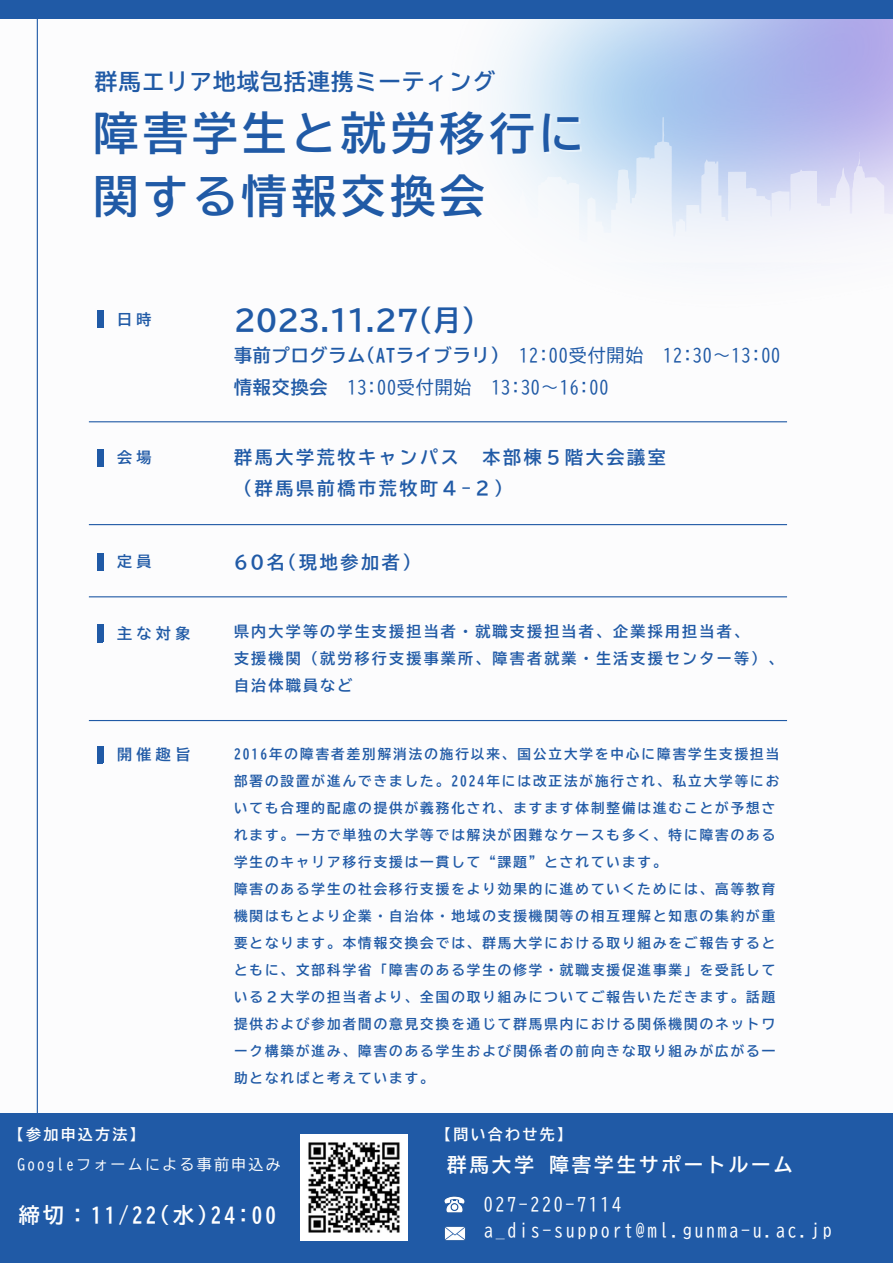
<style>
.page{position:relative;width:893px;height:1264px;background:#fff}
.page>*{position:absolute;margin:0;border:0;box-sizing:border-box;transform-origin:0 0}
.t1{font:700 45px "BIZUD Gothic";letter-spacing:.1em;color:#205aa6}
.t2{font:700 28.5px "BIZUDP Gothic";color:#205aa6}
.t3{font:700 22.5px "BIZUD Gothic";letter-spacing:.05em;color:#205aa6}
.t4{font:700 21px "BIZUD Gothic";letter-spacing:.15em;color:#fff}
.t5{font:700 19.5px "BIZUD Gothic";letter-spacing:.15em;color:#fff}
.t6{font:18px "BIZUD Gothic";letter-spacing:.05em;color:#205aa6}
.t7{font:18px "BIZUD Gothic";letter-spacing:.15em;color:#fff}
.t8{font:700 18px "BIZUD Gothic";letter-spacing:.15em;color:#205aa6}
.t9{font:700 18px "BIZUDP Gothic";letter-spacing:.15em;color:#205aa6}
.t10{font:700 15px/27px "BIZUD Gothic";letter-spacing:.15em;color:#205aa6}
.t11{font:15px "BIZUD Gothic";letter-spacing:.15em;color:#fff}
.t12{font:700 15px "BIZUD Gothic";letter-spacing:.15em;color:#fff}
.t13{font:700 13.5px/27px "BIZUD Gothic";letter-spacing:.15em;color:#205aa6}
.s1{font-weight:700}
</style>
<div class="page">
<svg style="left:98px;top:311px;width:5px;height:17px"></svg>
<svg style="left:98px;top:449px;width:5px;height:17px"></svg>
<svg style="left:98px;top:746px;width:5px;height:17px"></svg>
<svg style="left:450px;top:117px;width:442px;height:145px"></svg>
<hr style="left:89px;top:421px;width:698px;height:1px;background:#205aa6">
<hr style="left:37px;top:0;width:1px;height:1262px;background:#205aa6">
<div style="left:0;top:1113px;width:892px;height:149px;background:#205aa6"></div>
<div style="left:0;top:0;width:892px;height:19px;background:#205aa6"></div>
<hr style="left:89px;top:524px;width:698px;height:1px;background:#205aa6">
<div style="left:98px;top:553px;width:5px;height:18px;background:#205aa6"></div>
<hr style="left:89px;top:596px;width:698px;height:1px;background:#205aa6">
<svg style="left:98px;top:625px;width:5px;height:17px"></svg>
<hr style="left:89px;top:720px;width:698px;height:1px;background:#205aa6">
<img style="left:301px;top:1134px;width:106px;height:106px">
<img style="left:444px;top:1196px;width:21px;height:17px">
<img style="left:444px;top:1226px;width:22px;height:15px">
<p class="t3" style="left:95px;top:70px;width:402px">群馬エリア地域包括連携ミーティング</p>
<p class="t1" style="left:93px;top:110px;width:492px">障害学生と就労移行に</p>
<p class="t1" style="left:93px;top:173px;width:393px">関する情報交換会</p>
<p class="t10" style="left:117px;top:306px;width:36px">日時</p>
<p class="t2" style="left:234px;top:305px;width:243px">2023.11.27（月）</p>
<p class="t6" style="left:234px;top:346px;width:547px"><span class="s1">事前プログラム(ATライブラリ)</span> 12:00受付開始 12:30～13:00</p>
<p class="t6" style="left:234px;top:378px;width:376px"><span class="s1">情報交換会</span> 13:00受付開始 13:30〜16:00</p>
<p class="t10" style="left:117px;top:444px;width:36px">会場</p>
<p class="t8" style="left:234px;top:448px;width:226px">群馬大学荒牧キャンパス</p>
<p class="t8" style="left:482px;top:448px;width:185px">本部棟５階大会議室</p>
<p class="t8" style="left:234px;top:479px;width:279px">（群馬県前橋市荒牧町４−２）</p>
<p class="t10" style="left:117px;top:548px;width:36px">定員</p>
<p class="t9" style="left:234px;top:553px;width:179px">６０名（現地参加者）</p>
<p class="t10" style="left:117px;top:619px;width:75px">主な対象</p>
<p class="t10" style="left:234px;top:618px;width:516px">県内大学等の学生支援担当者・就職支援担当者、企業採用担当者、</p>
<p class="t10" style="left:234px;top:645px;width:551px">支援機関（就労移行支援事業所、障害者就業・生活支援センター等）、自治体職員など</p>
<p class="t10" style="left:117px;top:741px;width:75px">開催趣旨</p>
<p class="t13" style="left:234px;top:740px;width:546px">2016年の障害者差別解消法の施行以来、国公立大学を中心に障害学生支援担当部署の設置が進んできました。2024年には改正法が施行され、私立大学等においても合理的配慮の提供が義務化され、ますます体制整備は進むことが予想されます。一方で単独の大学等では解決が困難なケースも多く、特に障害のある学生のキャリア移行支援は一貫して“課題”とされています。</p>
<p class="t13" style="left:234px;top:875px;width:542px;text-align:justify">障害のある学生の社会移行支援をより効果的に進めていくためには、高等教育機関はもとより企業・自治体・地域の支援機関等の相互理解と知恵の集約が重要となります。本情報交換会では、群馬大学における取り組みをご報告するとともに、文部科学省「障害のある学生の修学・就職支援促進事業」を受託している２大学の担当者より、全国の取り組みについてご報告いただきます。話題提供および参加者間の意見交換を通じて群馬県内における関係機関のネットワーク構築が進み、障害のある学生および関係者の前向きな取り組みが広がる一助となればと考えています。</p>
<p class="t12" style="left:9px;top:1126px;width:137px">【参加申込方法】</p>
<p class="t11" style="left:18px;top:1156px;width:264px">Googleフォームによる事前申込み</p>
<p class="t4" style="left:19px;top:1204px;width:258px">締切：11/22(水)24:00</p>
<p class="t12" style="left:436px;top:1126px;width:137px">【問い合わせ先】</p>
<p class="t5" style="left:447px;top:1154px;width:347px">群馬大学 障害学生サポートルーム</p>
<p class="t7" style="left:483px;top:1194px;width:139px">027-220-7114</p>
<p class="t7" style="left:484px;top:1221px;width:349px">a_dis-support@ml.gunma-u.ac.jp</p>
</div>
